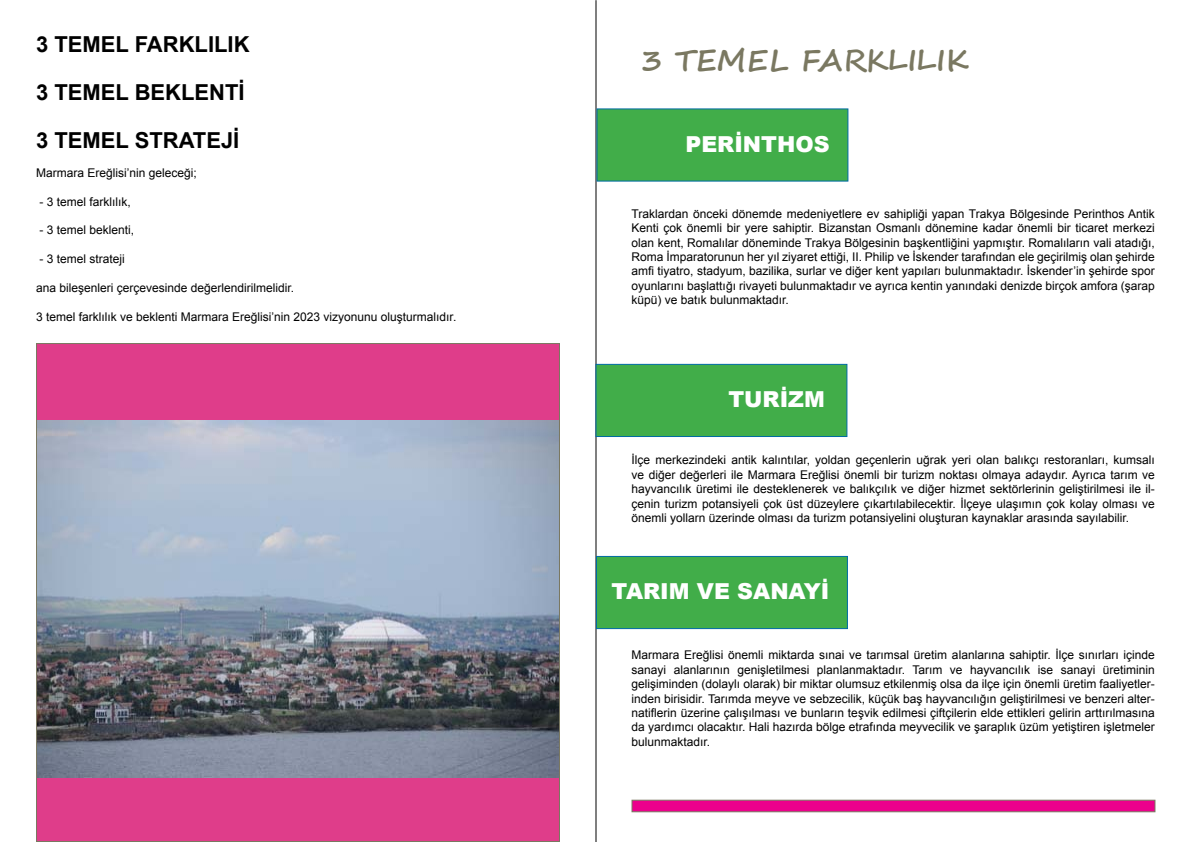
<style>
.page{position:relative;width:1191px;height:842px;background:#fff}
.page>*{position:absolute;margin:0;border:0;box-sizing:border-box;transform-origin:0 0}
.t1{font:700 30px "Segoe Script";color:#7a7861}
.t2{font:700 22px/48px "Arial";color:#000}
.t3{font:900 22px "Arial";color:#fff}
.t4{font:12px/14.4px "Arial";color:#000;text-align:justify}
</style>
<div class="page">
<hr style="left:595px;top:1px;width:1px;height:841px;background:#000">
<svg style="left:631px;top:799px;width:525px;height:14px"></svg>
<svg style="left:36px;top:343px;width:524px;height:499px"></svg>
<div style="left:596px;top:108px;width:253px;height:74px;background:#41ad49"></div>
<div style="left:595px;top:363px;width:253px;height:74px;background:#41ad49"></div>
<div style="left:595px;top:555px;width:253px;height:75px;background:#41ad49"></div>
<h2 class="t2" style="left:36px;top:21px;width:215px">3 TEMEL FARKLILIK<br>3 TEMEL BEKLENTİ<br>3 TEMEL STRATEJİ</h2>
<p class="t4" style="left:36px;top:166px;width:162px">Marmara Ereğlisi’nin geleceği;</p>
<p class="t4" style="left:39px;top:194px;width:93px">- 3 temel farklılık,</p>
<p class="t4" style="left:39px;top:223px;width:96px">- 3 temel beklenti,</p>
<p class="t4" style="left:39px;top:252px;width:87px">- 3 temel strateji</p>
<p class="t4" style="left:36px;top:281px;width:260px">ana bileşenleri çerçevesinde değerlendirilmelidir.</p>
<p class="t4" style="left:36px;top:310px;width:422px">3 temel farklılık ve beklenti Marmara Ereğlisi’nin 2023 vizyonunu oluşturmalıdır.</p>
<h1 class="t1" style="left:641px;top:36px;width:329px">3 TEMEL FARKLILIK</h1>
<h2 class="t3" style="left:685px;top:128px;width:146px">PERİNTHOS</h2>
<p class="t4" style="left:631px;top:207px;width:525px">Traklardan önceki dönemde medeniyetlere ev sahipliği yapan Trakya Bölgesinde Perinthos Antik Kenti çok önemli bir yere sahiptir. Bizanstan Osmanlı dönemine kadar önemli bir ticaret merkezi olan kent, Romalılar döneminde Trakya Bölgesinin başkentliğini yapmıştır. Romalıların vali atadığı, Roma İmparatorunun her yıl ziyaret ettiği, II. Philip ve İskender tarafından ele geçirilmiş olan şehirde amfi tiyatro, stadyum, bazilika, surlar ve diğer kent yapıları bulunmaktadır. İskender’in şehirde spor oyunlarını başlattığı rivayeti bulunmaktadır ve ayrıca kentin yanındaki denizde birçok amfora (şarap küpü) ve batık bulunmaktadır.</p>
<h2 class="t3" style="left:728px;top:383px;width:98px">TURİZM</h2>
<p class="t4" style="left:631px;top:453px;width:525px">İlçe merkezindeki antik kalıntılar, yoldan geçenlerin uğrak yeri olan balıkçı restoranları, kumsalı ve diğer değerleri ile Marmara Ereğlisi önemli bir turizm noktası olmaya adaydır. Ayrıca tarım ve hayvancılık üretimi ile desteklenerek ve balıkçılık ve diğer hizmet sektörlerinin geliştirilmesi ile il&shy;çenin turizm potansiyeli çok üst düzeylere çıkartılabilecektir. İlçeye ulaşımın çok kolay olması ve önemli yollarn üzerinde olması da turizm potansiyelini oluşturan kaynaklar arasında sayılabilir.</p>
<h2 class="t3" style="left:611px;top:575px;width:219px">TARIM VE SANAYİ</h2>
<p class="t4" style="left:631px;top:648px;width:525px">Marmara Ereğlisi önemli miktarda sınai ve tarımsal üretim alanlarına sahiptir. İlçe sınırları içinde sanayi alanlarının genişletilmesi planlanmaktadır. Tarım ve hayvancılık ise sanayi üretiminin gelişiminden (dolaylı olarak) bir miktar olumsuz etkilenmiş olsa da ilçe için önemli üretim faaliyetler&shy;inden birisidir. Tarımda meyve ve sebzecilik, küçük baş hayvancılığın geliştirilmesi ve benzeri alter&shy;natiflerin üzerine çalışılması ve bunların teşvik edilmesi çiftçilerin elde ettikleri gelirin arttırılmasına da yardımcı olacaktır. Hali hazırda bölge etrafında meyvecilik ve şaraplık üzüm yetiştiren işletmeler bulunmaktadır.</p>
</div>
